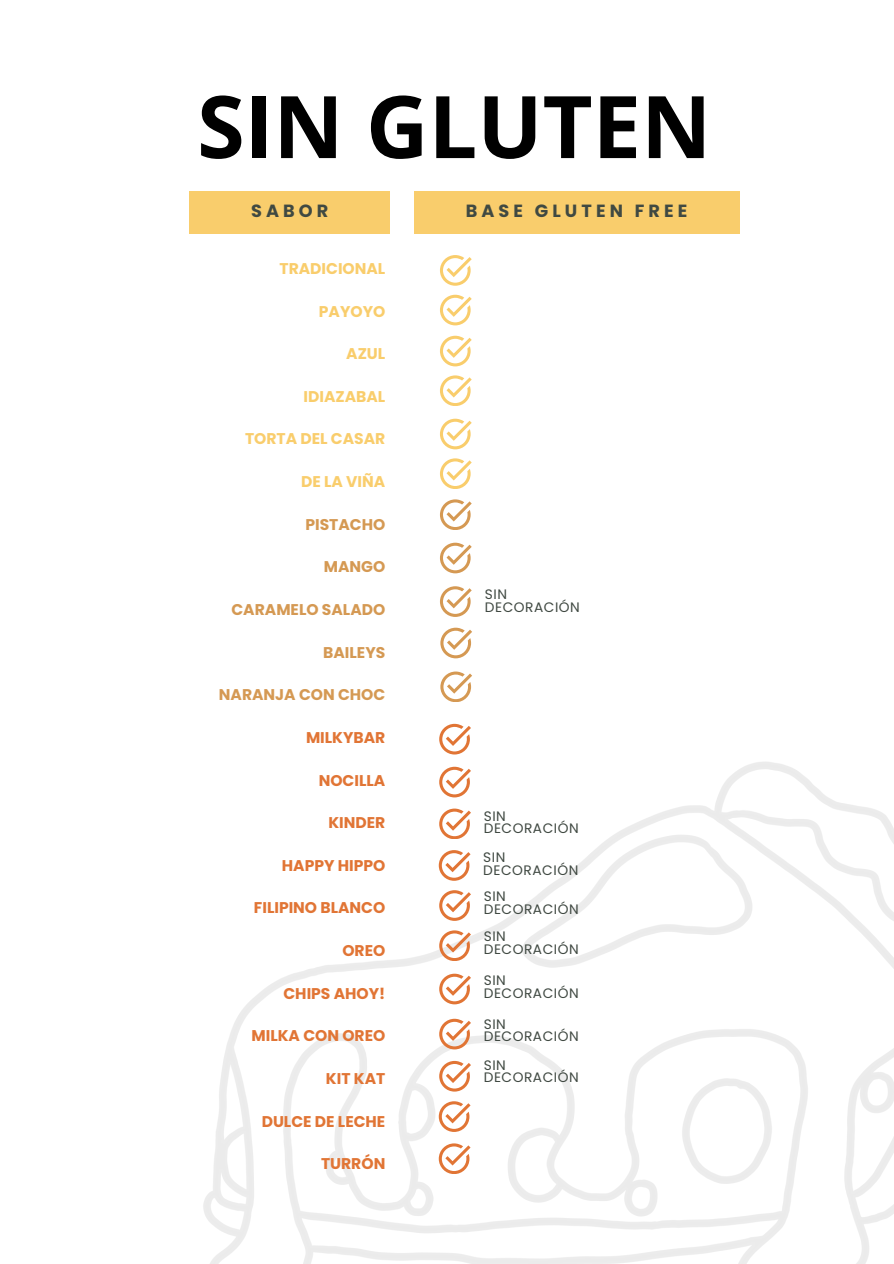
<style>
.page{position:relative;width:894px;height:1264px;background:#fff}
.page>*{position:absolute;margin:0;border:0;box-sizing:border-box;transform-origin:0 0}
.t1{font:700 86.4px "Open Sans";color:#000}
.t2{font:700 17.7px "Poppins";letter-spacing:.23em;color:#404942}
.t3{font:700 15.6px "Poppins";color:#e17535}
.t4{font:700 15.6px "Poppins";color:#f9cd6c}
.t5{font:700 15.6px "Poppins";color:#d59953}
.t6{font:13.65px/12.6px "Poppins";letter-spacing:.04em;color:#404942}
</style>
<div class="page">
<div style="left:190px;top:191px;width:199px;height:42px;background:#f9cd6c"></div>
<div style="left:414px;top:191px;width:324px;height:42px;background:#f9cd6c"></div>
<svg style="left:440px;top:255px;width:31px;height:30px"></svg>
<svg style="left:440px;top:295px;width:31px;height:30px"></svg>
<svg style="left:440px;top:336px;width:31px;height:30px"></svg>
<svg style="left:440px;top:375px;width:31px;height:31px"></svg>
<svg style="left:440px;top:418px;width:31px;height:31px"></svg>
<svg style="left:440px;top:458px;width:31px;height:31px"></svg>
<svg style="left:440px;top:499px;width:31px;height:31px"></svg>
<svg style="left:440px;top:542px;width:31px;height:31px"></svg>
<img style="left:203px;top:616px;width:690px;height:647px">
<svg style="left:440px;top:586px;width:31px;height:30px"></svg>
<svg style="left:439px;top:723px;width:32px;height:31px"></svg>
<svg style="left:439px;top:766px;width:32px;height:31px"></svg>
<svg style="left:439px;top:808px;width:32px;height:31px"></svg>
<svg style="left:439px;top:890px;width:32px;height:30px"></svg>
<svg style="left:439px;top:930px;width:32px;height:30px"></svg>
<svg style="left:439px;top:973px;width:32px;height:31px"></svg>
<svg style="left:439px;top:1018px;width:32px;height:31px"></svg>
<svg style="left:439px;top:1060px;width:32px;height:31px"></svg>
<svg style="left:440px;top:671px;width:32px;height:31px"></svg>
<svg style="left:438px;top:850px;width:32px;height:30px"></svg>
<svg style="left:440px;top:627px;width:32px;height:31px"></svg>
<svg style="left:438px;top:1101px;width:32px;height:30px"></svg>
<svg style="left:438px;top:1143px;width:32px;height:30px"></svg>
<p class="t1" style="left:197px;top:66px;width:515px">SIN GLUTEN</p>
<h1 class="t2" style="left:251px;top:198px;width:79px">SABOR</h1>
<h3 class="t4" style="left:279px;top:257px;width:107px">TRADICIONAL</h3>
<h3 class="t4" style="left:319px;top:300px;width:68px">PAYOYO</h3>
<h3 class="t4" style="left:346px;top:343px;width:41px">AZUL</h3>
<h3 class="t4" style="left:303px;top:385px;width:83px">IDIAZABAL</h3>
<h3 class="t4" style="left:245px;top:428px;width:142px">TORTA DEL CASAR</h3>
<h3 class="t4" style="left:301px;top:470px;width:86px">DE LA VIÑA</h3>
<h3 class="t5" style="left:305px;top:513px;width:81px">PISTACHO</h3>
<h3 class="t5" style="left:324px;top:556px;width:63px">MANGO</h3>
<h3 class="t5" style="left:231px;top:598px;width:155px">CARAMELO SALADO</h3>
<h3 class="t5" style="left:323px;top:641px;width:64px">BAILEYS</h3>
<h3 class="t5" style="left:219px;top:684px;width:168px">NARANJA CON CHOC</h3>
<h3 class="t3" style="left:306px;top:726px;width:81px">MILKYBAR</h3>
<h3 class="t3" style="left:318px;top:769px;width:68px">NOCILLA</h3>
<h3 class="t3" style="left:328px;top:811px;width:58px">KINDER</h3>
<h3 class="t3" style="left:282px;top:854px;width:105px">HAPPY HIPPO</h3>
<p class="t3" style="left:254px;top:897px;width:133px">FILIPINO BLANCO</p>
<p class="t3" style="left:342px;top:939px;width:44px">OREO</p>
<p class="t3" style="left:283px;top:982px;width:103px">CHIPS AHOY!</p>
<p class="t3" style="left:251px;top:1024px;width:135px">MILKA CON OREO</p>
<p class="t3" style="left:326px;top:1067px;width:61px">KIT KAT</p>
<p class="t3" style="left:261px;top:1110px;width:125px">DULCE DE LECHE</p>
<p class="t3" style="left:321px;top:1152px;width:66px">TURRÓN</p>
<p class="t2" style="left:465px;top:198px;width:223px">BASE GLUTEN FREE</p>
<p class="t6" style="left:485px;top:588px;width:96px">SIN<br>DECORACIÓN</p>
<p class="t6" style="left:483px;top:809px;width:96px">SIN<br>DECORACIÓN</p>
<h3 class="t6" style="left:483px;top:851px;width:96px">SIN<br>DECORACIÓN</h3>
<h3 class="t6" style="left:483px;top:890px;width:96px">SIN<br>DECORACIÓN</h3>
<h3 class="t6" style="left:483px;top:930px;width:96px">SIN<br>DECORACIÓN</h3>
<h3 class="t6" style="left:483px;top:974px;width:96px">SIN<br>DECORACIÓN</h3>
<h3 class="t6" style="left:483px;top:1017px;width:96px">SIN<br>DECORACIÓN</h3>
<h3 class="t6" style="left:483px;top:1058px;width:96px">SIN<br>DECORACIÓN</h3>
</div>
